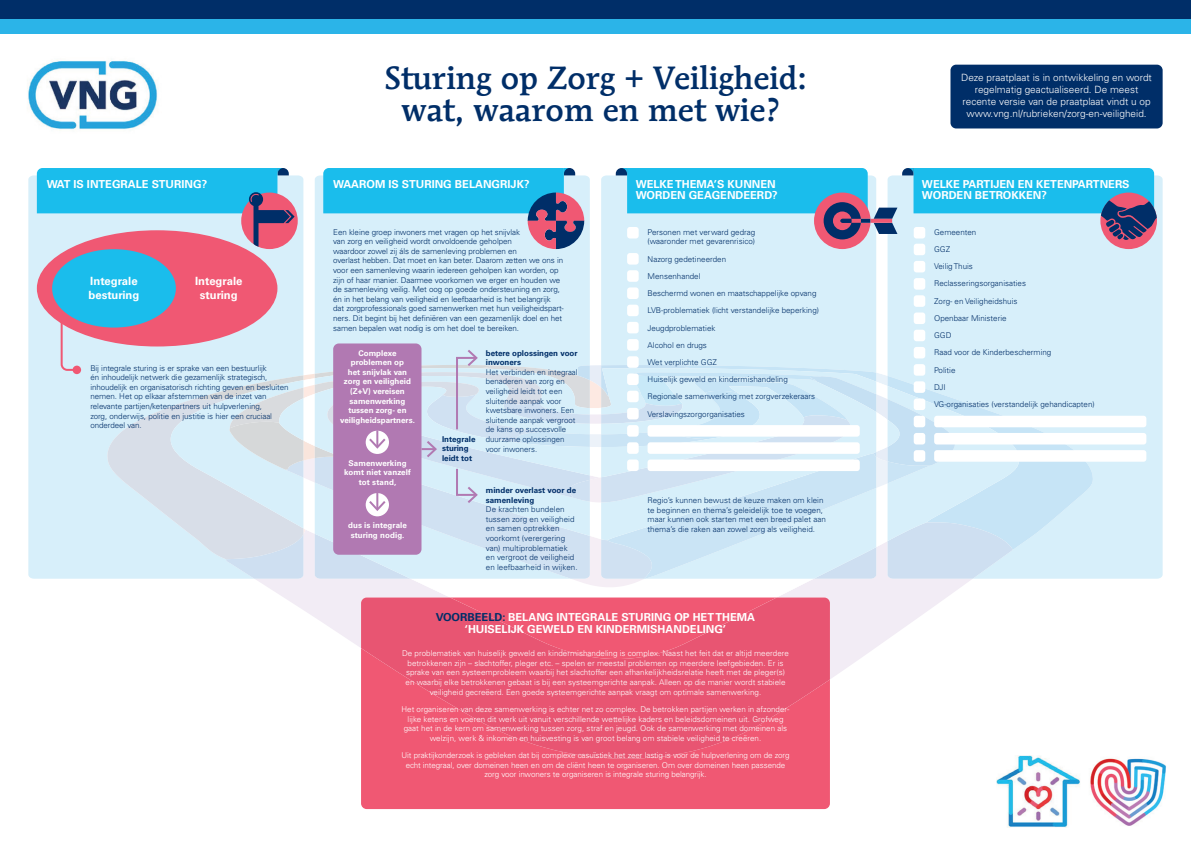
<style>
.page{position:relative;width:1191px;height:842px;background:#fff}
.page>*{position:absolute;margin:0;border:0;box-sizing:border-box;transform-origin:0 0}
.t1{font:500 32px/32px "Mendoza Roman Std";color:#002e68;text-align:center}
.t2{font:700 11.3px/13.6px "Univers LT Std";color:#fff}
.t3{font:700 11px/11px "Univers LT Std";color:#fff}
.t4{font:300 10px/12px "Univers LT Std";color:#fff;text-align:center}
.t5{font:300 8px/9.6px "Univers LT Std";letter-spacing:-.01em;color:#002e68}
.t6{font:300 8px/9.6px "Univers LT Std";letter-spacing:.005em;color:#fff;text-align:center}
.t7{font:700 8px/9.6px "Univers LT Std";color:#fff;text-align:center}
.t8{font:300 8px/9.6px "Univers LT Std";letter-spacing:.01em;color:#002e68}
.t9{font:700 8px/9.6px "Univers LT Std";color:#002e68}
.s1{color:#002e68}
</style>
<div class="page">
<svg style="left:256px;top:579px;width:716px;height:100px"></svg>
<svg style="left:303px;top:579px;width:584px;height:18px"></svg>
<svg style="left:303px;top:579px;width:341px;height:8px"></svg>
<div style="left:361px;top:759px;width:469px;height:50px;background:#f05873"></div>
<div style="left:361px;top:597px;width:469px;height:162px;background:#e85572"></div>
<div style="left:450px;top:597px;width:326px;height:62px;background:#f05873"></div>
<div style="left:601px;top:175px;width:275px;height:175px;background:#d7effa"></div>
<div style="left:887px;top:175px;width:275px;height:404px;background:#d7effa"></div>
<div style="left:315px;top:175px;width:275px;height:175px;background:#d7effa"></div>
<div style="left:28px;top:175px;width:275px;height:404px;background:#d7effa"></div>
<div style="left:0;top:0;width:1191px;height:19px;background:#002e68"></div>
<div style="left:0;top:19px;width:1191px;height:15px;background:#2bb4e8"></div>
<img style="left:28px;top:61px;width:130px;height:69px">
<div style="left:37px;top:230px;width:240px;height:116px;background:#f05873;border-radius:50%"></div>
<div style="left:52px;top:249px;width:124px;height:79px;background:#1abdec;border-radius:50%"></div>
<div style="left:73px;top:366px;width:8px;height:8px;background:#f05873;border-radius:50%"></div>
<svg style="left:60px;top:318px;width:19px;height:54px"></svg>
<div style="left:333px;top:343px;width:88px;height:212px;background:#b179b2;border-radius:6px"></div>
<svg style="left:107px;top:350px;width:986px;height:229px"></svg>
<div style="left:241px;top:193px;width:57px;height:56px;background:#f05873;border-radius:50%"></div>
<svg style="left:37px;top:168px;width:257px;height:55px"></svg>
<div style="left:253px;top:201px;width:5px;height:48px;background:#002e68"></div>
<svg style="left:323px;top:168px;width:261px;height:81px"></svg>
<div style="left:627px;top:253px;width:11px;height:12px;background:#fff;border-radius:3px"></div>
<div style="left:627px;top:270px;width:11px;height:12px;background:#fff;border-radius:3px"></div>
<div style="left:627px;top:287px;width:11px;height:12px;background:#fff;border-radius:3px"></div>
<div style="left:627px;top:305px;width:11px;height:11px;background:#fff;border-radius:3px"></div>
<div style="left:627px;top:322px;width:11px;height:11px;background:#fff;border-radius:3px"></div>
<div style="left:627px;top:339px;width:11px;height:12px;background:#fff;border-radius:3px"></div>
<div style="left:627px;top:356px;width:11px;height:12px;background:#fff;border-radius:3px"></div>
<div style="left:627px;top:373px;width:11px;height:12px;background:#fff;border-radius:3px"></div>
<div style="left:627px;top:391px;width:11px;height:11px;background:#fff;border-radius:3px"></div>
<div style="left:627px;top:408px;width:11px;height:11px;background:#fff;border-radius:3px"></div>
<div style="left:627px;top:425px;width:11px;height:12px;background:#fff;border-radius:3px"></div>
<div style="left:647px;top:425px;width:212px;height:12px;background:#fff;border-radius:3px"></div>
<div style="left:647px;top:442px;width:212px;height:12px;background:#fff;border-radius:3px"></div>
<div style="left:647px;top:459px;width:212px;height:12px;background:#fff;border-radius:3px"></div>
<div style="left:627px;top:442px;width:11px;height:12px;background:#fff;border-radius:3px"></div>
<div style="left:627px;top:459px;width:11px;height:12px;background:#fff;border-radius:3px"></div>
<div style="left:913px;top:244px;width:12px;height:11px;background:#fff;border-radius:3px"></div>
<div style="left:913px;top:261px;width:12px;height:11px;background:#fff;border-radius:3px"></div>
<div style="left:913px;top:278px;width:12px;height:12px;background:#fff;border-radius:3px"></div>
<div style="left:913px;top:295px;width:12px;height:12px;background:#fff;border-radius:3px"></div>
<div style="left:913px;top:312px;width:12px;height:12px;background:#fff;border-radius:3px"></div>
<div style="left:913px;top:330px;width:12px;height:11px;background:#fff;border-radius:3px"></div>
<div style="left:913px;top:347px;width:12px;height:11px;background:#fff;border-radius:3px"></div>
<div style="left:913px;top:364px;width:12px;height:12px;background:#fff;border-radius:3px"></div>
<div style="left:913px;top:381px;width:12px;height:12px;background:#fff;border-radius:3px"></div>
<div style="left:913px;top:398px;width:12px;height:12px;background:#fff;border-radius:3px"></div>
<div style="left:913px;top:416px;width:12px;height:11px;background:#fff;border-radius:3px"></div>
<div style="left:934px;top:416px;width:212px;height:11px;background:#fff;border-radius:3px"></div>
<div style="left:934px;top:433px;width:212px;height:11px;background:#fff;border-radius:3px"></div>
<div style="left:934px;top:450px;width:212px;height:12px;background:#fff;border-radius:3px"></div>
<div style="left:913px;top:433px;width:12px;height:11px;background:#fff;border-radius:3px"></div>
<div style="left:913px;top:450px;width:12px;height:12px;background:#fff;border-radius:3px"></div>
<svg style="left:616px;top:168px;width:541px;height:81px"></svg>
<img style="left:1090px;top:758px;width:76px;height:68px">
<img style="left:996px;top:755px;width:84px;height:72px">
<div style="left:950px;top:65px;width:212px;height:63px;background:#002e68;border-radius:6px"></div>
<h1 class="t1" style="left:384px;top:62px;width:424px">Sturing op Zorg + Veiligheid: wat, waarom en met wie?</h1>
<p class="t4" style="left:961px;top:71px;width:192px">Deze praatplaat is in ontwikkeling en wordt regelmatig geactualiseerd. De meest recente versie van de praatplaat vindt u op www.vng.nl/rubrieken/zorg-en-veiligheid.</p>
<h3 class="t3" style="left:47px;top:179px;width:162px">WAT IS INTEGRALE STURING?</h3>
<h3 class="t3" style="left:333px;top:179px;width:198px">WAAROM IS STURING BELANGRIJK?</h3>
<h3 class="t3" style="left:636px;top:179px;width:143px">WELKE THEMA’S KUNNEN<br>WORDEN GEAGENDEERD?</h3>
<h3 class="t3" style="left:922px;top:179px;width:209px">WELKE PARTIJEN EN KETENPARTNERS<br>WORDEN BETROKKEN?</h3>
<h2 class="t2" style="left:89px;top:275px;width:52px">Integrale besturing</h2>
<h2 class="t2" style="left:195px;top:275px;width:49px;text-align:center">Integrale sturing</h2>
<p class="t5" style="left:90px;top:363px;width:200px">Bij integrale sturing is er sprake van een bestuurlijk<br>én inhoudelijk netwerk die gezamenlijk strategisch, inhoudelijk en organisatorisch richting geven en besluiten nemen. Het op elkaar afstemmen van de inzet van relevante partijen/ketenpartners uit hulpverlening,<br>zorg, onderwijs, politie en justitie is hier een cruciaal onderdeel van.</p>
<p class="t5" style="left:333px;top:227px;width:232px">Een kleine groep inwoners met vragen op het snijvlak<br>van zorg en veiligheid wordt onvoldoende geholpen<br>waardoor zowel zij áls de samenleving problemen en<br>overlast hebben. Dat moet en kan beter. Daarom zetten we ons in voor een samenleving waarin iedereen geholpen kan worden, op zijn of haar manier. Daarmee voorkomen we erger en houden we de samenleving veilig. Met oog op goede ondersteuning en zorg, én in het belang van veiligheid en leefbaarheid is het belangrijk dat zorgprofessionals goed samenwerken met hun veiligheidspart&shy;ners. Dit begint bij het definiëren van een gezamenlijk doel en het samen bepalen wat nodig is om het doel te bereiken.</p>
<p class="t5" style="left:647px;top:227px;width:109px">Personen met verward gedrag (waaronder met gevarenrisico)</p>
<p class="t5" style="left:647px;top:250px;width:173px;line-height:17.2px">Nazorg gedetineerden<br>Mensenhandel<br>Beschermd wonen en maatschappelijke opvang<br>LVB-problematiek (licht verstandelijke beperking)<br>Jeugdproblematiek<br>Alcohol en drugs<br>Wet verplichte GGZ<br>Huiselijk geweld en kindermishandeling<br>Regionale samenwerking met zorgverzekeraars<br>Verslavingszorgorganisaties</p>
<p class="t7" style="left:340px;top:348px;width:76px">Complexe problemen op<br>het snijvlak van zorg en veiligheid (Z+V) vereisen samenwerking tussen zorg- en veiligheidspartners.</p>
<p class="t7" style="left:344px;top:458px;width:68px">Samenwerking komt niet vanzelf tot stand,</p>
<p class="t7" style="left:348px;top:520px;width:60px">dus is integrale sturing nodig.</p>
<p class="t9" style="left:486px;top:348px;width:93px">betere oplossingen voor inwoners</p>
<p class="t5" style="left:486px;top:367px;width:93px">Het verbinden en integraal benaderen van zorg en veiligheid leidt tot een sluitende aanpak voor kwetsbare inwoners. Een sluitende aanpak vergroot de kans op succesvolle duurzame oplossingen voor inwoners.</p>
<p class="t9" style="left:486px;top:485px;width:92px">minder overlast voor de samenleving</p>
<p class="t8" style="left:486px;top:505px;width:93px">De krachten bundelen tussen zorg en veiligheid en samen optrekken voorkomt (verergering van) multiproblematiek en vergroot de veiligheid en leefbaarheid in wijken.</p>
<p class="t9" style="left:442px;top:434px;width:35px">Integrale sturing leidt tot</p>
<p class="t5" style="left:647px;top:495px;width:180px">Regio’s kunnen bewust de keuze maken om klein te beginnen en thema’s geleidelijk toe te voegen, maar kunnen ook starten met een breed palet aan thema’s die raken aan zowel zorg als veiligheid.</p>
<h3 class="t3" style="left:436px;top:612px;width:321px;line-height:12px;text-align:center"><span class="s1">VOORBEELD:</span> BELANG INTEGRALE STURING OP HET THEMA ‘HUISELIJK GEWELD EN KINDERMISHANDELING’</h3>
<p class="t6" style="left:402px;top:649px;width:388px">De problematiek van huiselijk geweld en kindermishandeling is complex. Naast het feit dat er altijd meerdere betrokkenen zijn – slachtoffer, pleger etc. – spelen er meestal problemen op meerdere leefgebieden. Er is sprake van een systeemprobleem waarbij het slachtoffer een afhankelijkheidsrelatie heeft met de pleger(s) en waarbij elke betrokkenen gebaat is bij een systeemgerichte aanpak. Alleen op die manier wordt stabiele veiligheid gecreëerd. Een goede systeemgerichte aanpak vraagt om optimale samenwerking.</p>
<p class="t6" style="left:401px;top:704px;width:389px">Het organiseren van deze samenwerking is echter net zo complex. De betrokken partijen werken in afzonder&shy;lijke ketens en voeren dit werk uit vanuit verschillende wettelijke kaders en beleidsdomeinen uit. Grofweg gaat het in de kern om samenwerking tussen zorg, straf en jeugd. Ook de samenwerking met domeinen als welzijn, werk &amp; inkomen en huisvesting is van groot belang om stabiele veiligheid te creëren.</p>
<p class="t6" style="left:401px;top:750px;width:389px">Uit praktijkonderzoek is gebleken dat bij complexe casuïstiek het zeer lastig is voor de hulpverlening om de zorg echt integraal, over domeinen heen en om de cliënt heen te organiseren. Om over domeinen heen passende zorg voor inwoners te organiseren is integrale sturing belangrijk.</p>
<p class="t5" style="left:934px;top:223px;width:162px;line-height:17.2px">Gemeenten<br>GGZ<br>Veilig Thuis<br>Reclasseringsorganisaties<br>Zorg- en Veiligheidshuis<br>Openbaar Ministerie<br>GGD<br>Raad voor de Kinderbescherming<br>Politie<br>DJI<br>VG-organisaties (verstandelijk gehandicapten)</p>
</div>
